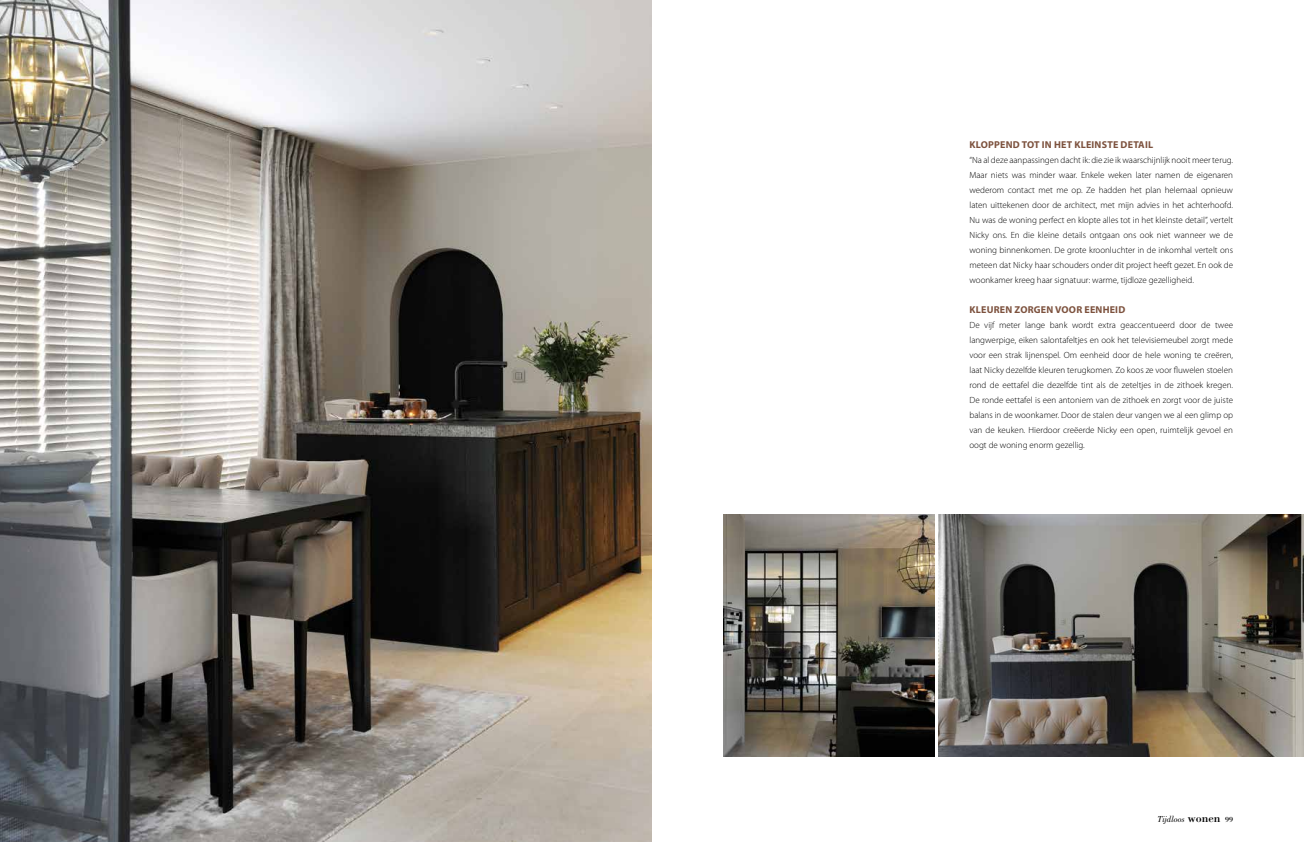
<style>
.page{position:relative;width:1304px;height:842px;background:#fff}
.page>*{position:absolute;margin:0;border:0;box-sizing:border-box;transform-origin:0 0}
.t1{font:700 10px "Myriad Pro";letter-spacing:.02em;color:#7d523e}
.t2{font:300 9px/15px "Myriad Pro";color:#000;text-align:justify}
.t3{font:italic 9px "Bodoni Std";color:#000}
.s1{font-style:normal;font-size:12px}
.s2{font-style:normal;font-size:8px}
</style>
<div class="page">
<img style="left:0;top:0;width:652px;height:842px">
<img style="left:938px;top:515px;width:366px;height:242px">
<img style="left:724px;top:515px;width:211px;height:242px">
<p class="t1" style="left:970px;top:138px;width:185px">KLOPPEND TOT IN HET KLEINSTE DETAIL</p>
<p class="t2" style="left:969px;top:152px;width:265px">“Na al deze aanpassingen dacht ik: die zie ik waarschijnlijk nooit meer terug.<br>Maar niets was minder waar. Enkele weken later namen de eigenaren wederom contact met me op. Ze hadden het plan helemaal opnieuw laten uittekenen door de architect, met mijn advies in het achterhoofd.<br>Nu was de woning perfect en klopte alles tot in het kleinste detail”, vertelt Nicky ons. En die kleine details ontgaan ons ook niet wanneer we de woning binnenkomen. De grote kroonluchter in de inkomhal vertelt ons meteen dat Nicky haar schouders onder dit project heeft gezet. En ook de woonkamer kreeg haar signatuur: warme, tijdloze gezelligheid.</p>
<p class="t1" style="left:970px;top:303px;width:157px">KLEUREN ZORGEN VOOR EENHEID</p>
<p class="t2" style="left:969px;top:317px;width:265px">De vijf meter lange bank wordt extra geaccentueerd door de twee langwerpige, eiken salontafeltjes en ook het televisiemeubel zorgt mede voor een strak lijnenspel. Om eenheid door de hele woning te creëren, laat Nicky dezelfde kleuren terugkomen. Zo koos ze voor fluwelen stoelen rond de eettafel die dezelfde tint als de zeteltjes in de zithoek kregen.<br>De ronde eettafel is een antoniem van de zithoek en zorgt voor de juiste balans in de woonkamer. Door de stalen deur vangen we al een glimp op van de keuken. Hierdoor creëerde Nicky een open, ruimtelijk gevoel en oogt de woning enorm gezellig.</p>
<p class="t3" style="left:1158px;top:814px;width:77px">Tijdloos <span class="s1">wonen</span> <span class="s2">99</span></p>
</div>
